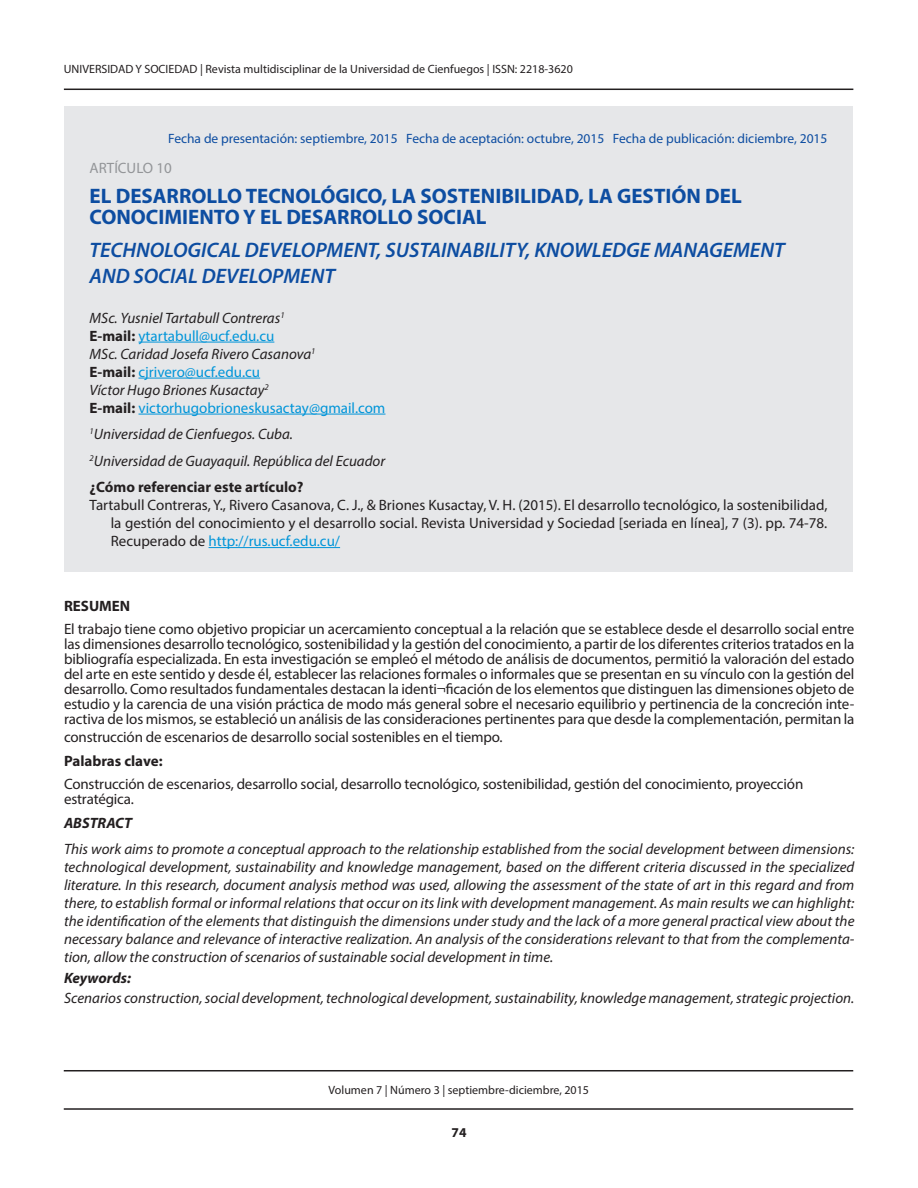
<style>
.page{position:relative;width:918px;height:1188px;background:#fff}
.page>*{position:absolute;margin:0;border:0;box-sizing:border-box;transform-origin:0 0}
.titulo{font:700 21px/21px "Myriad Pro";color:#0d4da1}
.Título_Itálica{font:italic 600 21px/25.2px "Myriad Pro";color:#0d4da1}
.texto_italica{font:italic 15px/18px "Myriad Pro";color:#231f20;text-align:justify}
.texto{font:15px/15px "Myriad Pro";letter-spacing:-.01em;color:#231f20;text-align:justify}
.texto_bibliografia{font:15px/18px "Myriad Pro";color:#231f20;text-align:justify}
.texto_bold{font:15px/15px "Myriad Pro";letter-spacing:-.01em;color:#231f20}
.texto-2{font:15px "Myriad Pro";color:#0095d9}
.nombre_de_autor{font:italic 15px "Myriad Pro";color:#231f20}
.texto-3{font:italic 15px "Myriad Pro";color:#231f20}
.texto_semibold{font:700 15px "Myriad Pro";color:#231f20}
.texto_bold-2{font:700 15px "Myriad Pro";color:#231f20}
.t1{font:15px "Myriad Pro";color:#939598}
.texto_italica-2{font:italic 700 15px "Myriad Pro";color:#231f20}
.texto_semibold_itali{font:italic 700 15px "Myriad Pro";color:#231f20}
.t2{font:13.5px "Myriad Pro";color:#0d4da1}
.t3{font:700 13.5px "Myriad Pro";color:#231f20}
.t4{font:12px "Myriad Pro";color:#231f20}
.s1{font-weight:700;color:#231f20}
.s2{color:#0095d9}
</style>
<div class="page">
<hr style="left:64px;top:89px;width:789px;height:1px;background:#231f20">
<hr style="left:64px;top:1108px;width:789px;height:2px;background:#231f20">
<hr style="left:64px;top:1070px;width:789px;height:1px;background:#231f20">
<div style="left:64px;top:106px;width:789px;height:466px;background:#e6e7e9"></div>
<hr style="left:139px;top:342px;width:135px;height:1px;background:#0095d9">
<hr style="left:139px;top:378px;width:121px;height:1px;background:#0095d9">
<hr style="left:139px;top:414px;width:247px;height:1px;background:#0095d9">
<hr style="left:209px;top:547px;width:131px;height:1px;background:#0095d9">
<p class="t4" style="left:64px;top:61px;width:510px">UNIVERSIDAD Y SOCIEDAD | Revista multidisciplinar de la Universidad de Cienfuegos | ISSN: 2218-3620</p>
<p class="t2" style="left:168px;top:130px;width:661px">Fecha de presentación: septiembre, 2015 Fecha de aceptación: octubre, 2015 Fecha de publicación: diciembre, 2015</p>
<p class="t1" style="left:90px;top:159px;width:84px">ARTÍCULO 10</p>
<p class="titulo" style="left:90px;top:184px;width:654px">EL DESARROLLO TECNOLÓGICO, LA SOSTENIBILIDAD, LA GESTIÓN DEL<br>CONOCIMIENTO Y EL DESARROLLO SOCIAL</p>
<p class="Título_Itálica" style="left:90px;top:237px;width:697px">TECHNOLOGICAL DEVELOPMENT, SUSTAINABILITY, KNOWLEDGE MANAGEMENT<br>AND SOCIAL DEVELOPMENT</p>
<p class="nombre_de_autor" style="left:90px;top:308px;width:197px">MSc. Yusniel Tartabull Contreras<sup>1</sup></p>
<p class="texto-2" style="left:90px;top:326px;width:186px"><span class="s1">E-mail:</span> ytartabull@ucf.edu.cu</p>
<p class="nombre_de_autor" style="left:90px;top:344px;width:227px">MSc. Caridad Josefa Rivero Casanova<sup>1</sup></p>
<p class="texto-2" style="left:90px;top:362px;width:172px"><span class="s1">E-mail:</span> cjrivero@ucf.edu.cu</p>
<p class="nombre_de_autor" style="left:90px;top:380px;width:181px">Víctor Hugo Briones Kusactay<sup>2</sup></p>
<p class="texto-2" style="left:90px;top:398px;width:297px"><span class="s1">E-mail:</span> victorhugobrioneskusactay@gmail.com</p>
<p class="texto-3" style="left:90px;top:425px;width:205px"><sup>1</sup>Universidad de Cienfuegos. Cuba.</p>
<p class="texto-3" style="left:90px;top:451px;width:297px"><sup>2</sup>Universidad de Guayaquil. República del Ecuador</p>
<p class="texto_semibold" style="left:90px;top:477px;width:216px">¿Cómo referenciar este artículo?</p>
<p class="texto_bibliografia" style="left:111px;top:496px;width:718px;text-indent:-21px">Tartabull Contreras, Y., Rivero Casanova, C. J., &amp; Briones Kusactay, V. H. (2015). El desarrollo tecnológico, la sostenibilidad, la gestión del conocimiento y el desarrollo social. Revista Universidad y Sociedad [seriada en línea], 7 (3). pp. 74-78.<br>Recuperado de <span class="s2">http://rus.ucf.edu.cu/</span></p>
<p class="texto_bold-2" style="left:64px;top:596px;width:68px">RESUMEN</p>
<p class="texto" style="left:64px;top:622px;width:792px">El trabajo tiene como objetivo propiciar un acercamiento conceptual a la relación que se establece desde el desarrollo social entre las dimensiones desarrollo tecnológico, sostenibilidad y la gestión del conocimiento, a partir de los diferentes criterios tratados en la bibliografía especializada. En esta investigación se empleó el método de análisis de documentos, permitió la valoración del estado del arte en este sentido y desde él, establecer las relaciones formales o informales que se presentan en su vínculo con la gestión del desarrollo. Como resultados fundamentales destacan la identi¬ficación de los elementos que distinguen las dimensiones objeto de estudio y la carencia de una visión práctica de modo más general sobre el necesario equilibrio y pertinencia de la concreción inte&shy;ractiva de los mismos, se estableció un análisis de las consideraciones pertinentes para que desde la complementación, permitan la</p>
<p class="texto" style="left:64px;top:730px;width:440px">construcción de escenarios de desarrollo social sostenibles en el tiempo.</p>
<p class="texto_bold-2" style="left:64px;top:751px;width:100px">Palabras clave:</p>
<p class="texto_bold" style="left:64px;top:777px;width:741px">Construcción de escenarios, desarrollo social, desarrollo tecnológico, sostenibilidad, gestión del conocimiento, proyección estratégica.</p>
<p class="texto_semibold_itali" style="left:64px;top:813px;width:69px">ABSTRACT</p>
<p class="texto_italica" style="left:64px;top:840px;width:792px">This work aims to promote a conceptual approach to the relationship established from the social development between dimensions: technological development, sustainability and knowledge management, based on the different criteria discussed in the specialized literature. In this research, document analysis method was used, allowing the assessment of the state of art in this regard and from there, to establish formal or informal relations that occur on its link with development management. As main results we can highlight: the identification of the elements that distinguish the dimensions under study and the lack of a more general practical view about the necessary balance and relevance of interactive realization. An analysis of the considerations relevant to that from the complementa&shy;tion, allow the construction of scenarios of sustainable social development in time.</p>
<p class="texto_italica-2" style="left:64px;top:968px;width:68px">Keywords:</p>
<p class="texto_italica" style="left:64px;top:989px;width:792px">Scenarios construction, social development, technological development, sustainability, knowledge management, strategic projection.</p>
<p class="t4" style="left:329px;top:1083px;width:262px">Volumen 7 | Número 3 | septiembre-diciembre, 2015</p>
<p class="t3" style="left:452px;top:1124px;width:16px">74</p>
</div>
